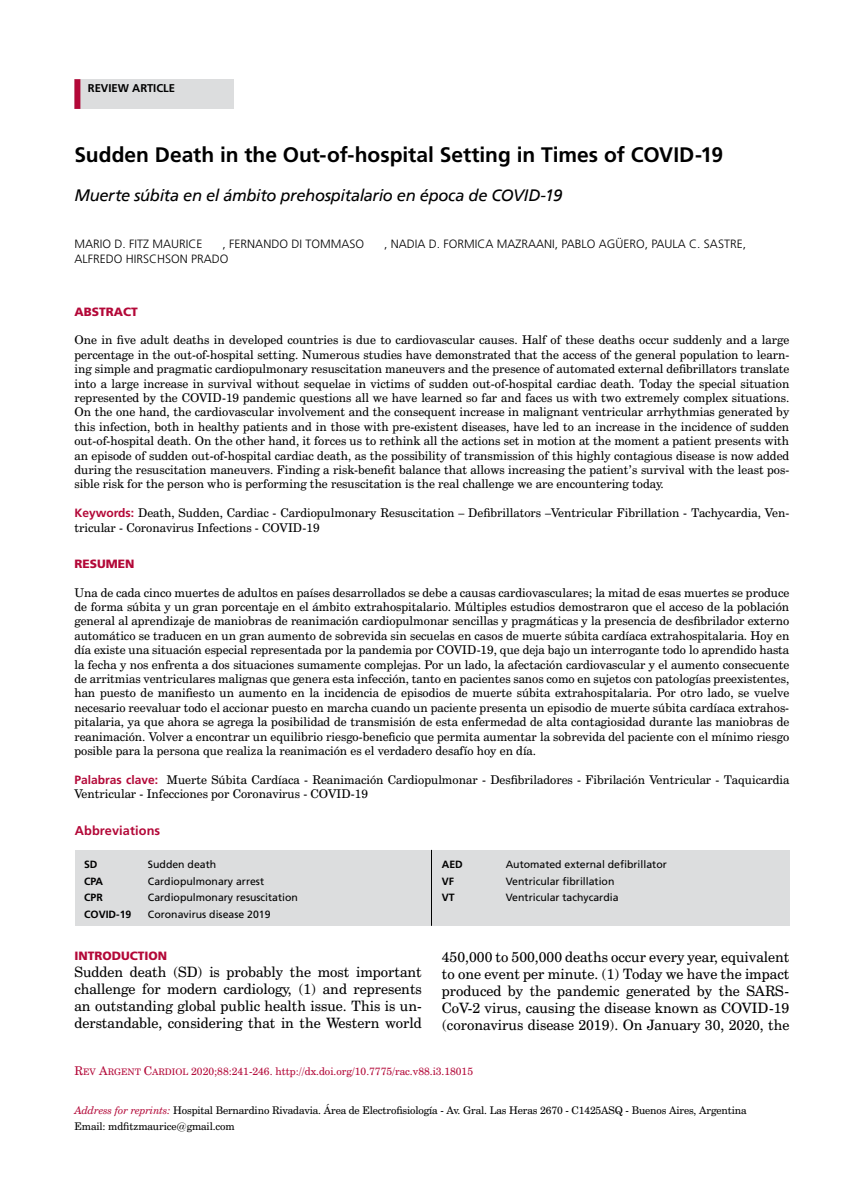
<style>
.page{position:relative;width:851px;height:1191px;background:#fff}
.page>*{position:absolute;margin:0;border:0;box-sizing:border-box;transform-origin:0 0}
.t1{font:700 21px "Frutiger LT Std";color:#000}
.t2{font:italic 16.5px "Frutiger";letter-spacing:-.02em;color:#000}
.t3{font:14.25px/17.1px "Century Schoolbook BT";color:#000;text-align:justify}
.t4{font:700 12.75px "Frutiger LT Std";letter-spacing:.01em;color:#b30838}
.t5{font:12px/14.4px "Century Schoolbook BT";color:#000;text-align:justify}
.t6{font:300 12px "Frutiger LT Std";color:#000}
.t7{font:900 12px "Frutiger LT Std";color:#b30838}
.t8{font:700 11.25px "Frutiger LT Std";color:#000}
.t9{font:10.5px "Frutiger LT Std";color:#000}
.t10{font:10.5px/16.5px "Century Schoolbook BT";letter-spacing:-.01em;color:#000}
.t11{font:10.5px "Century Schoolbook BT";color:#b30838}
.t12{font:700 10.5px "Frutiger LT Std";color:#000}
.s1{font-family:"Frutiger LT Std";font-weight:700;color:#b30838}
.s2{font-size:12px}
.s3{font-size:9px}
.s4{font-style:inherit}
.s5{font-style:italic;color:#b30838}
</style>
<div class="page">
<div style="left:74px;top:79px;width:160px;height:30px;background:#dcddde"></div>
<div style="left:74px;top:79px;width:6px;height:30px;background:#b30838"></div>
<div style="left:75px;top:850px;width:714px;height:75px;background:#dcddde"></div>
<hr style="left:431px;top:850px;width:1px;height:75px;background:#000">
<p class="t8" style="left:88px;top:81px;width:89px">REVIEW ARTICLE</p>
<h1 class="t1" style="left:74px;top:142px;width:650px">Sudden Death in the Out-of-hospital Setting in Times of COVID-19</h1>
<h2 class="t2" style="left:74px;top:186px;width:489px">Muerte súbita en el ámbito prehospitalario en época de COVID-19</h2>
<p class="t6" style="left:74px;top:237px;width:130px">MARIO D. FITZ MAURICE</p>
<p class="t6" style="left:222px;top:237px;width:143px">, FERNANDO DI TOMMASO</p>
<p class="t6" style="left:384px;top:237px;width:363px">, NADIA D. FORMICA MAZRAANI, PABLO AGÜERO, PAULA C. SASTRE,</p>
<p class="t6" style="left:74px;top:252px;width:156px">ALFREDO HIRSCHSON PRADO</p>
<p class="t7" style="left:74px;top:304px;width:65px">ABSTRACT</p>
<p class="t5" style="left:74px;top:333px;width:716px">One in five adult deaths in developed countries is due to cardiovascular causes. Half of these deaths occur suddenly and a large percentage in the out-of-hospital setting. Numerous studies have demonstrated that the access of the general population to learn&shy;ing simple and pragmatic cardiopulmonary resuscitation maneuvers and the presence of automated external defibrillators translate into a large increase in survival without sequelae in victims of sudden out-of-hospital cardiac death. Today the special situation represented by the COVID-19 pandemic questions all we have learned so far and faces us with two extremely complex situations.<br>On the one hand, the cardiovascular involvement and the consequent increase in malignant ventricular arrhythmias generated by this infection, both in healthy patients and in those with pre-existent diseases, have led to an increase in the incidence of sudden out-of-hospital death. On the other hand, it forces us to rethink all the actions set in motion at the moment a patient presents with an episode of sudden out-of-hospital cardiac death, as the possibility of transmission of this highly contagious disease is now added during the resuscitation maneuvers. Finding a risk-benefit balance that allows increasing the patient’s survival with the least pos&shy;sible risk for the person who is performing the resuscitation is the real challenge we are encountering today.</p>
<p class="t5" style="left:74px;top:505px;width:716px"><span class="s1">Keywords:</span> Death, Sudden, Cardiac - Cardiopulmonary Resuscitation – Defibrillators –Ventricular Fibrillation - Tachycardia, Ven&shy;tricular - Coronavirus Infections - COVID-19</p>
<p class="t7" style="left:74px;top:556px;width:61px">RESUMEN</p>
<p class="t5" style="left:74px;top:585px;width:716px">Una de cada cinco muertes de adultos en países desarrollados se debe a causas cardiovasculares; la mitad de esas muertes se produce de forma súbita y un gran porcentaje en el ámbito extrahospitalario. Múltiples estudios demostraron que el acceso de la población general al aprendizaje de maniobras de reanimación cardiopulmonar sencillas y pragmáticas y la presencia de desfibrilador externo automático se traducen en un gran aumento de sobrevida sin secuelas en casos de muerte súbita cardíaca extrahospitalaria. Hoy en día existe una situación especial representada por la pandemia por COVID-19, que deja bajo un interrogante todo lo aprendido hasta la fecha y nos enfrenta a dos situaciones sumamente complejas. Por un lado, la afectación cardiovascular y el aumento consecuente de arritmias ventriculares malignas que genera esta infección, tanto en pacientes sanos como en sujetos con patologías preexistentes, han puesto de manifiesto un aumento en la incidencia de episodios de muerte súbita extrahospitalaria. Por otro lado, se vuelve necesario reevaluar todo el accionar puesto en marcha cuando un paciente presenta un episodio de muerte súbita cardíaca extrahos&shy;pitalaria, ya que ahora se agrega la posibilidad de transmisión de esta enfermedad de alta contagiosidad durante las maniobras de reanimación. Volver a encontrar un equilibrio riesgo-beneficio que permita aumentar la sobrevida del paciente con el mínimo riesgo posible para la persona que realiza la reanimación es el verdadero desafío hoy en día.</p>
<p class="t5" style="left:74px;top:772px;width:716px"><span class="s1">Palabras clave:</span> Muerte Súbita Cardíaca - Reanimación Cardiopulmonar - Desfibriladores - Fibrilación Ventricular - Taquicardia<br>Ventricular - Infecciones por Coronavirus - COVID-19</p>
<p class="t4" style="left:75px;top:823px;width:87px">Abbreviations</p>
<p class="t12" style="left:84px;top:858px;width:15px">SD</p>
<p class="t9" style="left:148px;top:858px;width:70px">Sudden death</p>
<p class="t12" style="left:84px;top:875px;width:21px">CPA</p>
<p class="t9" style="left:148px;top:875px;width:118px">Cardiopulmonary arrest</p>
<p class="t12" style="left:84px;top:891px;width:20px">CPR</p>
<p class="t9" style="left:148px;top:891px;width:151px">Cardiopulmonary resuscitation</p>
<p class="t12" style="left:84px;top:908px;width:49px">COVID-19</p>
<p class="t9" style="left:148px;top:908px;width:124px">Coronavirus disease 2019</p>
<p class="t7" style="left:74px;top:948px;width:94px">INTRODUCTION</p>
<p class="t3" style="left:74px;top:963px;width:349px">Sudden death (SD) is probably the most important challenge for modern cardiology, (1) and represents an outstanding global public health issue. This is un&shy;derstandable, considering that in the Western world</p>
<p class="t12" style="left:442px;top:858px;width:23px">AED</p>
<p class="t9" style="left:505px;top:858px;width:163px">Automated external defibrillator</p>
<p class="t12" style="left:442px;top:875px;width:14px">VF</p>
<p class="t9" style="left:505px;top:875px;width:110px">Ventricular fibrillation</p>
<p class="t12" style="left:442px;top:891px;width:14px">VT</p>
<p class="t9" style="left:505px;top:891px;width:114px">Ventricular tachycardia</p>
<p class="t3" style="left:442px;top:948px;width:349px">450,000 to 500,000 deaths occur every year, equivalent to one event per minute. (1) Today we have the impact produced by the pandemic generated by the SARS-CoV-2 virus, causing the disease known as COVID-19 (coronavirus disease 2019). On January 30, 2020, the</p>
<p class="t11" style="left:74px;top:1064px;width:400px"><span class="s2">R</span><span class="s3">EV</span> <span class="s2">A</span><span class="s3">RGENT</span> <span class="s2">C</span><span class="s3">ARDIOL</span> <span class="s4">2020;88:241-246.</span> http://dx.doi.org/10.7775/rac.v88.i3.18015</p>
<p class="t10" style="left:74px;top:1101px;width:673px"><span class="s5">Address for reprints:</span> Hospital Bernardino Rivadavia. Área de Electrofisiología - Av. Gral. Las Heras 2670 - C1425ASQ - Buenos Aires, Argentina<br>Email: mdfitzmaurice@gmail.com</p>
</div>
